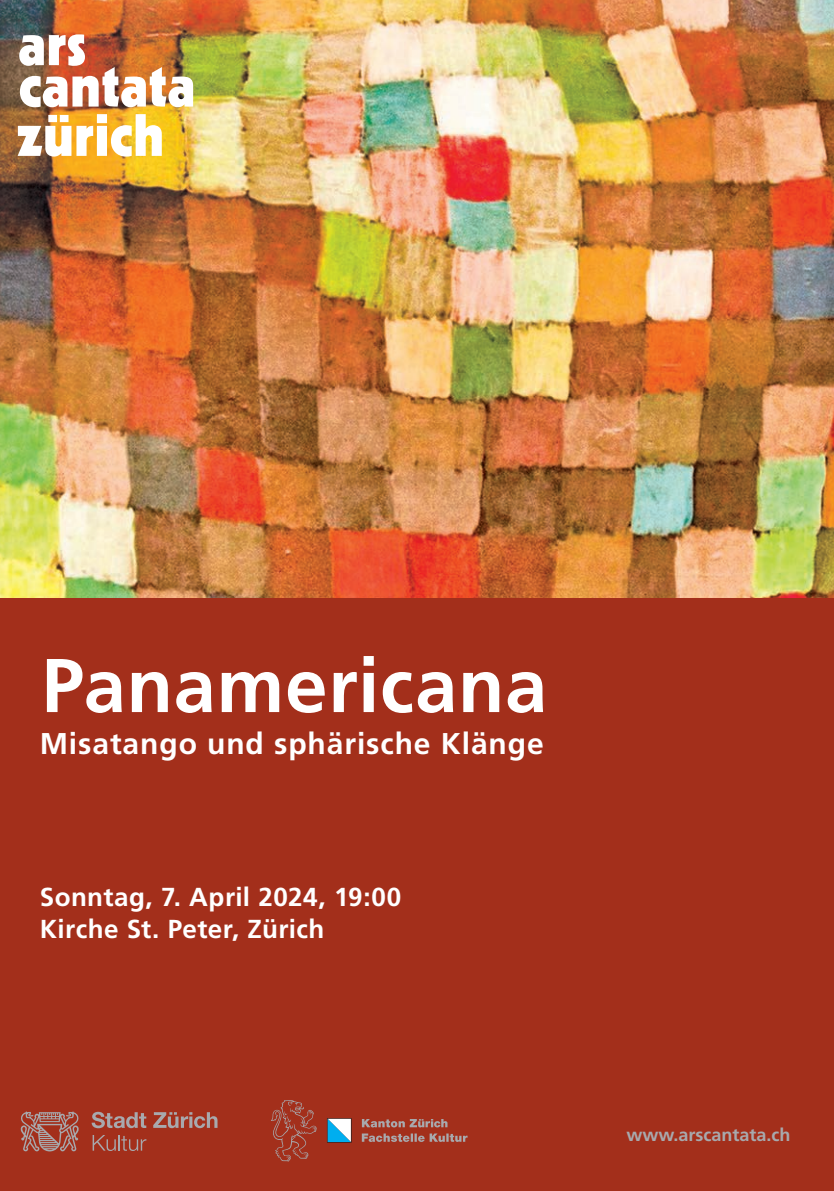
<style>
.page{position:relative;width:834px;height:1191px;background:#fff}
.page>*{position:absolute;margin:0;border:0;box-sizing:border-box;transform-origin:0 0}
.t1{font:700 76px "Frutiger LT Std";letter-spacing:.01em;color:#fff}
.t2{font:900 58px/41.4px "Kabel LT Std";color:#fff}
.t3{font:40px "Arial";color:#fff}
.t4{font:700 30px "Frutiger LT Std";letter-spacing:.03em;color:#fff}
.t5{font:700 26px/32px "Frutiger LT Std";letter-spacing:.015em;color:#fff}
.t6{font:700 18px "Frutiger LT Std";color:#a8a9ad}
</style>
<div class="page">
<div style="left:0;top:577px;width:833px;height:614px;background:#a32f1b"></div>
<img style="left:0;top:0;width:833px;height:597px">
<svg style="left:92px;top:1111px;width:54px;height:17px"></svg>
<svg style="left:153px;top:1112px;width:64px;height:16px"></svg>
<svg style="left:93px;top:1135px;width:53px;height:16px"></svg>
<svg style="left:21px;top:1111px;width:58px;height:40px"></svg>
<svg style="left:362px;top:1133px;width:105px;height:9px"></svg>
<svg style="left:362px;top:1119px;width:85px;height:8px"></svg>
<svg style="left:271px;top:1100px;width:46px;height:61px"></svg>
<svg style="left:327px;top:1118px;width:24px;height:24px"></svg>
<h2 class="t2" style="left:18px;top:23px;width:179px">ars cantata</h2>
<h2 class="t2" style="left:17px;top:114px;width:149px">zürich</h2>
<h1 class="t1" style="left:42px;top:641px;width:507px">Panamericana</h1>
<h3 class="t3" style="left:404px;top:647px;width:24px">–</h3>
<p class="t4" style="left:40px;top:726px;width:505px">Misatango und sphärische Klänge</p>
<p class="t5" style="left:40px;top:881px;width:363px">Sonntag, 7. April 2024, 19:00<br>Kirche St. Peter, Zürich</p>
<p class="t6" style="left:626px;top:1123px;width:166px">www.arscantata.ch</p>
</div>
